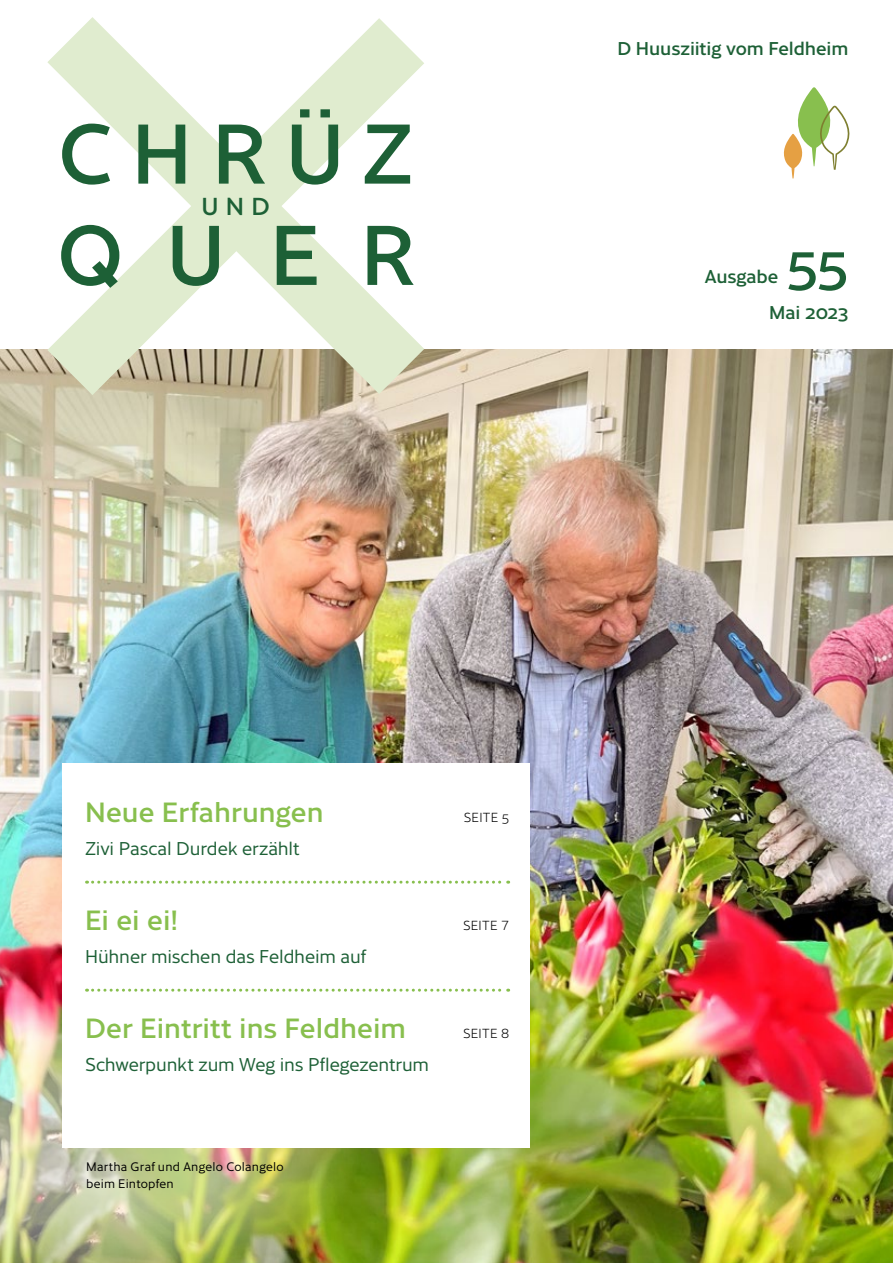
<style>
.page{position:relative;width:893px;height:1263px;background:#fff}
.page>*{position:absolute;margin:0;border:0;box-sizing:border-box;transform-origin:0 0}
.t1{font:500 82.05px "Cresta";letter-spacing:.24em;color:#1d6036}
.t2{font:500 52.5px "Cresta";color:#1d6036}
.t3{font:500 27px "Cresta";letter-spacing:.005em;color:#88bf4e}
.t4{font:500 23.85px "Cresta";color:#1d6036}
.t5{font:18px "Cresta";letter-spacing:-.01em;color:#1d6036}
.t6{font:500 18px "Cresta";letter-spacing:-.005em;color:#1d6036}
.t7{font:300 12.75px "Cresta";letter-spacing:.02em;color:#000}
.t8{font:12px/16.5px "Cresta";letter-spacing:.02em;color:#000}
</style>
<div class="page">
<img style="left:0;top:349px;width:893px;height:914px">
<img style="left:0;top:997px;width:361px;height:266px">
<div style="left:63px;top:763px;width:467px;height:384px;background:#fff"></div>
<svg style="left:47px;top:18px;width:377px;height:377px"></svg>
<svg style="left:783px;top:87px;width:67px;height:91px"></svg>
<svg style="left:87px;top:881px;width:422px;height:3px"></svg>
<svg style="left:87px;top:989px;width:422px;height:3px"></svg>
<h1 class="t1" style="left:58px;top:91px;width:357px">CHRÜZ</h1>
<h3 class="t4" style="left:202px;top:189px;width:70px">UND</h3>
<h1 class="t1" style="left:57px;top:192px;width:359px">QUER</h1>
<p class="t6" style="left:617px;top:35px;width:232px">D Huusziitig vom Feldheim</p>
<h2 class="t2" style="left:786px;top:224px;width:64px">55</h2>
<p class="t6" style="left:769px;top:299px;width:81px">Mai 2023</p>
<p class="t6" style="left:705px;top:263px;width:75px">Ausgabe</p>
<h3 class="t3" style="left:85px;top:791px;width:240px">Neue Erfahrungen</h3>
<p class="t7" style="left:464px;top:808px;width:47px">SEITE 5</p>
<p class="t5" style="left:85px;top:835px;width:216px">Zivi Pascal Durdek erzählt</p>
<h3 class="t3" style="left:85px;top:899px;width:94px">Ei ei ei!</h3>
<p class="t7" style="left:463px;top:916px;width:48px">SEITE 7</p>
<p class="t5" style="left:85px;top:943px;width:282px">Hühner mischen das Feldheim auf</p>
<h3 class="t3" style="left:85px;top:1007px;width:323px">Der Eintritt ins Feldheim</h3>
<p class="t7" style="left:463px;top:1024px;width:47px">SEITE 8</p>
<p class="t5" style="left:85px;top:1051px;width:346px">Schwerpunkt zum Weg ins Pflegezentrum</p>
<p class="t8" style="left:86px;top:1158px;width:199px">Martha Graf und Angelo Colangelo beim Eintopfen</p>
</div>
